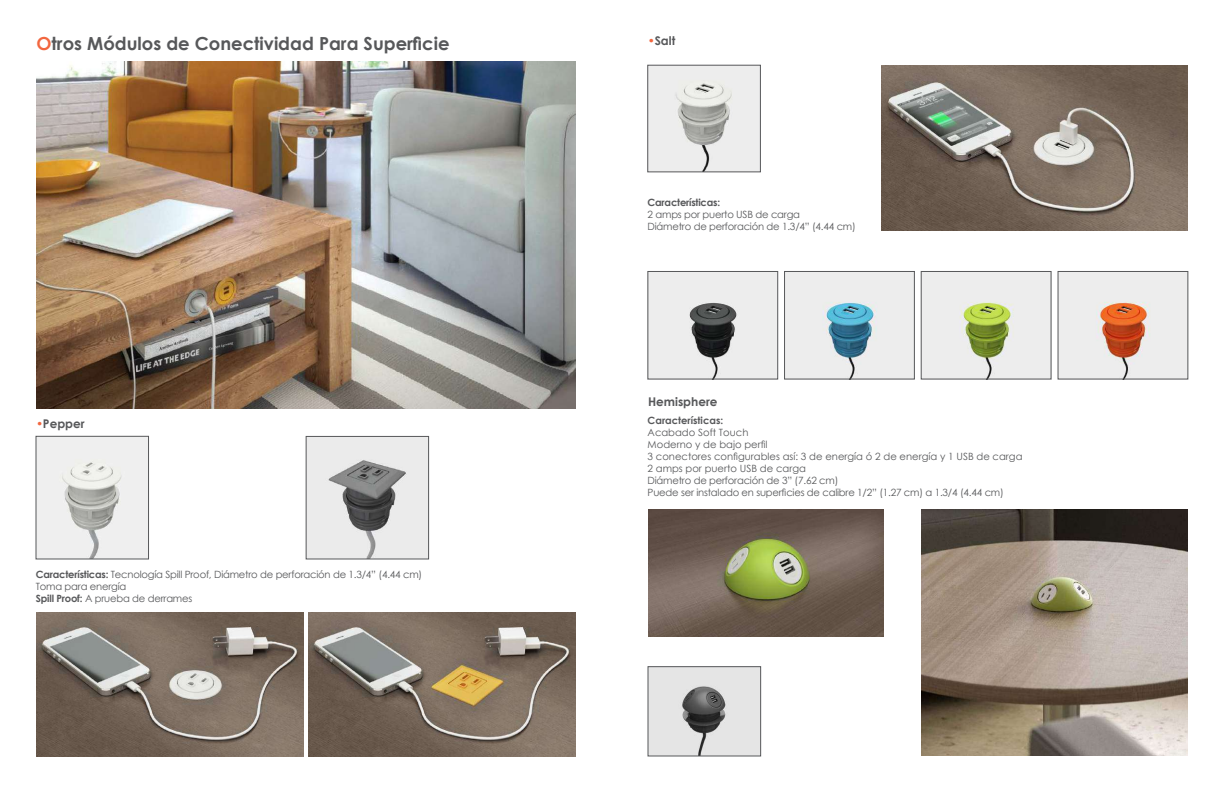
<style>
.page{position:relative;width:1224px;height:792px;background:#fff}
.page>*{position:absolute;margin:0;border:0;box-sizing:border-box;transform-origin:0 0}
.t1{font:700 18px "Century Gothic";color:#57585a}
.t2{font:700 12px "Century Gothic";color:#57585a}
.t3{font:10px/12px "Century Gothic";color:#57585a}
.t4{font:10px/12px "Century Gothic";letter-spacing:-.02em;color:#57585a}
.t5{font:700 10px "Century Gothic";letter-spacing:-.01em;color:#57585a}
.s1{color:#f26740}
.s2{font-weight:700}
</style>
<div class="page">
<img style="left:38px;top:438px;width:109px;height:119px">
<div style="left:36px;top:436px;width:113px;height:123px;border:1px solid #57585a"></div>
<img style="left:36px;top:612px;width:267px;height:144px">
<img style="left:309px;top:612px;width:267px;height:144px">
<img style="left:308px;top:438px;width:119px;height:119px">
<div style="left:306px;top:436px;width:123px;height:123px;border:1px solid #57585a"></div>
<img style="left:650px;top:67px;width:109px;height:103px">
<div style="left:648px;top:65px;width:113px;height:107px;border:1px solid #57585a"></div>
<img style="left:881px;top:65px;width:307px;height:165px">
<img style="left:650px;top:273px;width:126px;height:104px">
<div style="left:648px;top:271px;width:130px;height:108px;border:1px solid #57585a"></div>
<img style="left:786px;top:273px;width:127px;height:104px">
<div style="left:784px;top:271px;width:131px;height:108px;border:1px solid #57585a"></div>
<img style="left:923px;top:273px;width:126px;height:104px">
<div style="left:921px;top:271px;width:130px;height:108px;border:1px solid #57585a"></div>
<img style="left:1060px;top:273px;width:126px;height:104px">
<div style="left:1058px;top:271px;width:130px;height:108px;border:1px solid #57585a"></div>
<img style="left:922px;top:509px;width:266px;height:247px">
<img style="left:648px;top:509px;width:236px;height:127px">
<img style="left:650px;top:669px;width:109px;height:85px">
<img style="left:36px;top:61px;width:540px;height:347px">
<h1 class="t1" style="left:36px;top:29px;width:415px"><span class="s1">O</span>tros Módulos de Conectividad Para Superficie</h1>
<p class="t2" style="left:36px;top:414px;width:50px"><span class="s1">•</span>Pepper</p>
<p class="t4" style="left:36px;top:568px;width:388px"><span class="s2">Características:</span> Tecnología Spill Proof, Diámetro de perforación de 1.3/4” (4.44 cm)<br>Toma para energía<br><span class="s2">Spill Proof:</span> A prueba de derrames</p>
<p class="t2" style="left:648px;top:32px;width:29px"><span class="s1">•</span>Salt</p>
<p class="t5" style="left:648px;top:195px;width:74px">Características:</p>
<p class="t4" style="left:648px;top:208px;width:210px">2 amps por puerto USB de carga<br>Diámetro de perforación de 1.3/4” (4.44 cm)</p>
<p class="t2" style="left:648px;top:393px;width:71px">Hemisphere</p>
<p class="t5" style="left:648px;top:413px;width:77px">Características:</p>
<p class="t3" style="left:648px;top:427px;width:376px">Acabado Soft Touch<br>Moderno y de bajo perfil<br>3 conectores configurables así: 3 de energía ó 2 de energía y 1 USB de carga 2 amps por puerto USB de carga<br>Diámetro de perforación de 3” (7.62 cm)<br>Puede ser instalado en superficies de calibre 1/2” (1.27 cm) a 1.3/4 (4.44 cm)</p>
</div>
